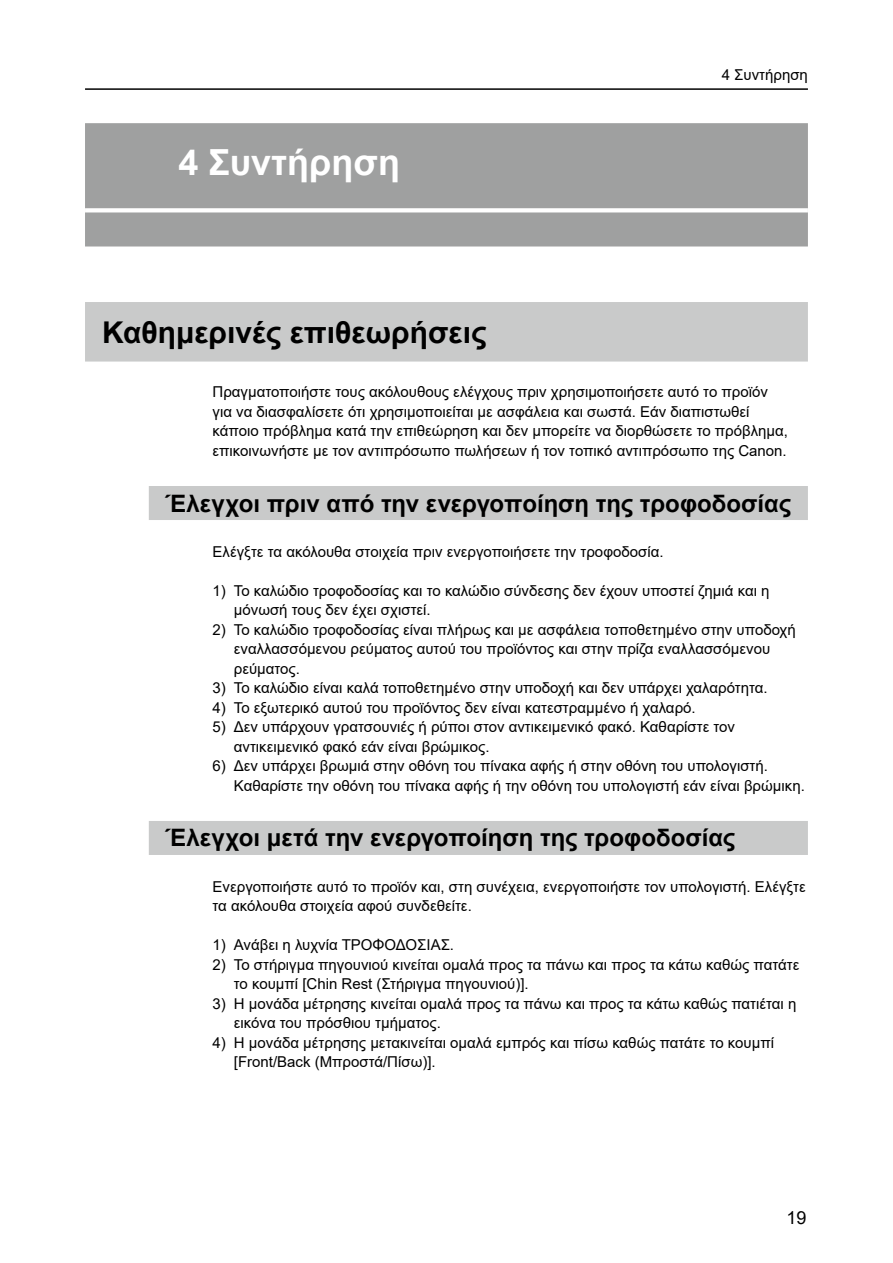
<style>
.page{position:relative;width:893px;height:1263px;background:#fff}
.page>*{position:absolute;margin:0;border:0;box-sizing:border-box;transform-origin:0 0}
.t1{font:700 36px "Arial";color:#fff}
.t2{font:700 30px "Arial";color:#000}
.t3{font:700 24px "Arial";color:#000}
.t4{font:18px "Arial";color:#000}
.t5{font:15px/19.5px "Arial";color:#000}
</style>
<div class="page">
<hr style="left:85px;top:88px;width:723px;height:2px;background:#000">
<div style="left:85px;top:123px;width:723px;height:123px;background:#9fa0a0"></div>
<svg style="left:85px;top:208px;width:723px;height:4px;background:#f9f9f9"></svg>
<div style="left:85px;top:302px;width:723px;height:60px;background:#c9caca"></div>
<div style="left:149px;top:486px;width:659px;height:34px;background:#c9caca"></div>
<div style="left:149px;top:821px;width:659px;height:34px;background:#c9caca"></div>
<h1 class="t1" style="left:179px;top:137px;width:223px">4 Συντήρηση</h1>
<p class="t5" style="left:722px;top:65px;width:88px">4 Συντήρηση</p>
<h2 class="t2" style="left:102px;top:311px;width:386px">Καθημερινές επιθεωρήσεις</h2>
<p class="t5" style="left:213px;top:382px;width:577px">Πραγματοποιήστε τους ακόλουθους ελέγχους πριν χρησιμοποιήσετε αυτό το προϊόν για να διασφαλίσετε ότι χρησιμοποιείται με ασφάλεια και σωστά. Εάν διαπιστωθεί κάποιο πρόβλημα κατά την επιθεώρηση και δεν μπορείτε να διορθώσετε το πρόβλημα, επικοινωνήστε με τον αντιπρόσωπο πωλήσεων ή τον τοπικό αντιπρόσωπο της Canon.</p>
<h3 class="t3" style="left:166px;top:486px;width:627px">Έλεγχοι πριν από την ενεργοποίηση της τροφοδοσίας</h3>
<p class="t5" style="left:213px;top:542px;width:452px">Ελέγξτε τα ακόλουθα στοιχεία πριν ενεργοποιήσετε την τροφοδοσία.</p>
<p class="t5" style="left:234px;top:581px;width:537px;text-indent:-21px">1) Το καλώδιο τροφοδοσίας και το καλώδιο σύνδεσης δεν έχουν υποστεί ζημιά και η μόνωσή τους δεν έχει σχιστεί.</p>
<p class="t5" style="left:234px;top:620px;width:563px;text-indent:-21px">2) Το καλώδιο τροφοδοσίας είναι πλήρως και με ασφάλεια τοποθετημένο στην υποδοχή εναλλασσόμενου ρεύματος αυτού του προϊόντος και στην πρίζα εναλλασσόμενου ρεύματος.</p>
<p class="t5" style="left:213px;top:678px;width:557px">3) Το καλώδιο είναι καλά τοποθετημένο στην υποδοχή και δεν υπάρχει χαλαρότητα.</p>
<p class="t5" style="left:213px;top:698px;width:485px">4) Το εξωτερικό αυτού του προϊόντος δεν είναι κατεστραμμένο ή χαλαρό.</p>
<p class="t5" style="left:234px;top:717px;width:503px;text-indent:-21px">5) Δεν υπάρχουν γρατσουνιές ή ρύποι στον αντικειμενικό φακό. Καθαρίστε τον αντικειμενικό φακό εάν είναι βρώμικος.</p>
<p class="t5" style="left:234px;top:756px;width:572px;text-indent:-21px">6) Δεν υπάρχει βρωμιά στην οθόνη του πίνακα αφής ή στην οθόνη του υπολογιστή.<br>Καθαρίστε την οθόνη του πίνακα αφής ή την οθόνη του υπολογιστή εάν είναι βρώμικη.</p>
<h3 class="t3" style="left:166px;top:821px;width:571px">Έλεγχοι μετά την ενεργοποίηση της τροφοδοσίας</h3>
<p class="t5" style="left:213px;top:877px;width:595px">Ενεργοποιήστε αυτό το προϊόν και, στη συνέχεια, ενεργοποιήστε τον υπολογιστή. Ελέγξτε τα ακόλουθα στοιχεία αφού συνδεθείτε.</p>
<p class="t5" style="left:213px;top:935px;width:243px">1) Ανάβει η λυχνία ΤΡΟΦΟΔΟΣΙΑΣ.</p>
<p class="t5" style="left:234px;top:955px;width:567px;text-indent:-21px">2) Το στήριγμα πηγουνιού κινείται ομαλά προς τα πάνω και προς τα κάτω καθώς πατάτε το κουμπί [Chin Rest (Στήριγμα πηγουνιού)].</p>
<p class="t5" style="left:234px;top:994px;width:564px;text-indent:-21px">3) Η μονάδα μέτρησης κινείται ομαλά προς τα πάνω και προς τα κάτω καθώς πατιέται η εικόνα του πρόσθιου τμήματος.</p>
<p class="t5" style="left:234px;top:1033px;width:542px;text-indent:-21px">4) Η μονάδα μέτρησης μετακινείται ομαλά εμπρός και πίσω καθώς πατάτε το κουμπί [Front/Back (Μπροστά/Πίσω)].</p>
<p class="t4" style="left:787px;top:1205px;width:22px">19</p>
</div>
